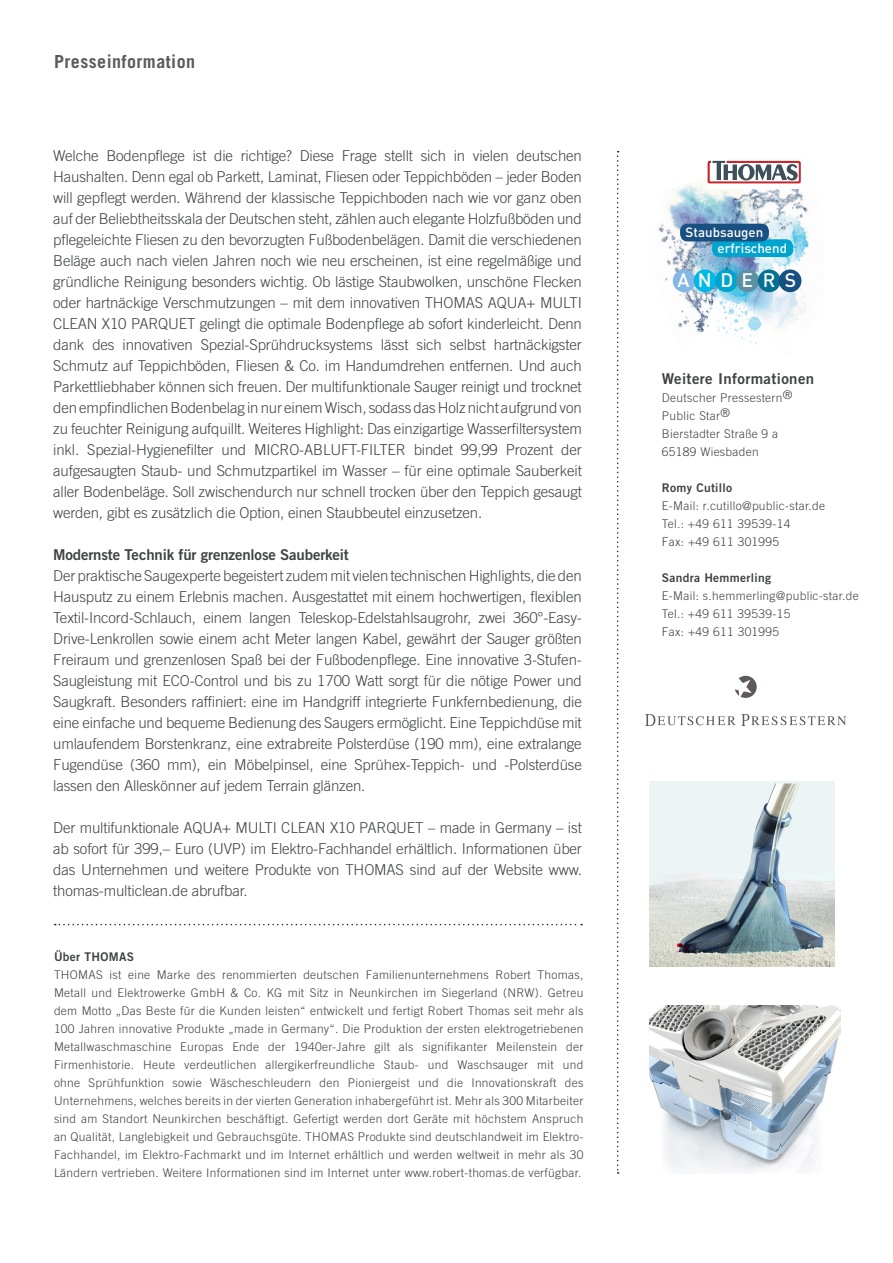
<style>
.page{position:relative;width:893px;height:1263px;background:#fff}
.page>*{position:absolute;margin:0;border:0;box-sizing:border-box;transform-origin:0 0}
.t1{font:500 19.35px "DIN";letter-spacing:.445em;color:#fff}
.t2{font:700 18px "Trade Gothic LT";letter-spacing:.025em;color:#5e5a5a}
.t3{font:300 15px/21px "Trade Gothic LT";letter-spacing:-.01em;color:#404344;text-align:justify}
.t4{font:15px "Trade Gothic LT Bold Two";letter-spacing:-.01em;color:#404344}
.t5{font:15px "Trade Gothic LT Bold Two";letter-spacing:.025em;color:#404344}
.t6{font:500 13.35px "DIN";color:#fff}
.t7{font:300 12px/18px "Trade Gothic LT";letter-spacing:.025em;color:#404344}
.t8{font:12px "Trade Gothic LT Bold Two";letter-spacing:.025em;color:#404344}
.s1{font-family:"Trade Gothic LT Bold Two";font-weight:400}
</style>
<div class="page">
<svg style="left:617px;top:151px;width:2px;height:1023px"></svg>
<svg style="left:735px;top:676px;width:22px;height:22px"></svg>
<svg style="left:645px;top:714px;width:201px;height:12px"></svg>
<svg style="left:55px;top:924px;width:527px;height:1px"></svg>
<img style="left:649px;top:781px;width:185px;height:185px">
<img style="left:725px;top:332px;width:32px;height:12px">
<img style="left:745px;top:324px;width:15px;height:12px">
<img style="left:756px;top:315px;width:21px;height:12px">
<img style="left:777px;top:315px;width:22px;height:13px">
<img style="left:795px;top:194px;width:8px;height:5px">
<img style="left:665px;top:278px;width:13px;height:13px">
<img style="left:678px;top:316px;width:18px;height:12px">
<svg style="left:690px;top:304px;width:6px;height:15px"></svg>
<img style="left:669px;top:188px;width:14px;height:21px">
<img style="left:683px;top:176px;width:25px;height:33px">
<img style="left:658px;top:224px;width:6px;height:18px">
<img style="left:664px;top:209px;width:27px;height:33px">
<img style="left:691px;top:204px;width:6px;height:20px">
<img style="left:663px;top:242px;width:9px;height:24px">
<img style="left:672px;top:234px;width:16px;height:31px">
<img style="left:669px;top:266px;width:12px;height:14px">
<img style="left:681px;top:263px;width:3px;height:6px">
<img style="left:770px;top:195px;width:25px;height:21px">
<img style="left:789px;top:199px;width:18px;height:17px">
<img style="left:788px;top:216px;width:7px;height:5px">
<img style="left:795px;top:208px;width:13px;height:21px">
<img style="left:678px;top:288px;width:18px;height:16px">
<img style="left:704px;top:182px;width:7px;height:20px">
<img style="left:711px;top:194px;width:7px;height:8px">
<img style="left:697px;top:202px;width:21px;height:22px">
<img style="left:718px;top:194px;width:27px;height:30px">
<img style="left:745px;top:194px;width:25px;height:22px">
<img style="left:688px;top:241px;width:11px;height:21px">
<img style="left:699px;top:241px;width:15px;height:8px">
<img style="left:726px;top:216px;width:27px;height:8px">
<img style="left:753px;top:211px;width:35px;height:20px">
<svg style="left:784px;top:221px;width:11px;height:10px"></svg>
<img style="left:684px;top:262px;width:12px;height:26px">
<img style="left:767px;top:231px;width:21px;height:8px">
<img style="left:788px;top:229px;width:21px;height:20px">
<img style="left:799px;top:247px;width:10px;height:30px">
<img style="left:799px;top:278px;width:10px;height:28px">
<img style="left:803px;top:274px;width:6px;height:25px">
<img style="left:696px;top:309px;width:24px;height:24px">
<img style="left:722px;top:324px;width:22px;height:8px">
<img style="left:730px;top:318px;width:26px;height:6px">
<img style="left:696px;top:297px;width:17px;height:12px">
<img style="left:713px;top:309px;width:7px;height:5px">
<img style="left:696px;top:249px;width:103px;height:48px">
<img style="left:707px;top:297px;width:15px;height:10px">
<img style="left:722px;top:297px;width:25px;height:21px">
<img style="left:747px;top:297px;width:26px;height:24px">
<img style="left:773px;top:297px;width:26px;height:18px">
<div style="left:712px;top:239px;width:81px;height:18px;background:#00a5cf;border-radius:7px"></div>
<div style="left:680px;top:224px;width:89px;height:17px;background:#185081;border-radius:7px"></div>
<div style="left:673px;top:269px;width:22px;height:23px;background:#84b7e3;border-radius:50%"></div>
<div style="left:694px;top:269px;width:22px;height:23px;background:#00b8e4;border-radius:50%"></div>
<div style="left:715px;top:269px;width:23px;height:23px;background:#00a5cf;border-radius:50%"></div>
<div style="left:736px;top:269px;width:23px;height:23px;background:#5c90a3;border-radius:50%"></div>
<div style="left:758px;top:269px;width:23px;height:23px;background:#057192;border-radius:50%"></div>
<div style="left:779px;top:269px;width:22px;height:23px;background:#185081;border-radius:50%"></div>
<svg style="left:708px;top:161px;width:93px;height:33px"></svg>
<img style="left:649px;top:1005px;width:192px;height:167px">
<p class="t2" style="left:54px;top:50px;width:143px">Presseinformation</p>
<p class="t3" style="left:53px;top:145px;width:530px">Welche Bodenpflege ist die richtige? Diese Frage stellt sich in vielen deutschen Haushalten. Denn egal ob Parkett, Laminat, Fliesen oder Teppichböden – jeder Boden will gepflegt werden. Während der klassische Teppichboden nach wie vor ganz oben auf der Beliebtheitsskala der Deutschen steht, zählen auch elegante Holzfußböden und pflegeleichte Fliesen zu den bevorzugten Fußbodenbelägen. Damit die verschiedenen Beläge auch nach vielen Jahren noch wie neu erscheinen, ist eine regelmäßige und gründliche Reinigung besonders wichtig. Ob lästige Staubwolken, unschöne Flecken oder hartnäckige Verschmutzungen – mit dem innovativen THOMAS AQUA+ MULTI CLEAN X10 PARQUET gelingt die optimale Bodenpflege ab sofort kinderleicht. Denn dank des innovativen Spezial-Sprühdrucksystems lässt sich selbst hartnäckigster Schmutz auf Teppichböden, Fliesen &amp; Co. im Handumdrehen entfernen. Und auch Parkettliebhaber können sich freuen. Der multifunktionale Sauger reinigt und trocknet den empfindlichen Bodenbelag in nur einem Wisch, sodass das Holz nicht aufgrund von zu feuchter Reinigung aufquillt. Weiteres Highlight: Das einzigartige Wasserfiltersystem inkl. Spezial-Hygienefilter und MICRO-ABLUFT-FILTER bindet 99,99 Prozent der aufgesaugten Staub- und Schmutzpartikel im Wasser – für eine optimale Sauberkeit aller Bodenbeläge. Soll zwischendurch nur schnell trocken über den Teppich gesaugt werden, gibt es zusätzlich die Option, einen Staubbeutel einzusetzen.</p>
<p class="t4" style="left:53px;top:545px;width:297px">Modernste Technik für grenzenlose Sauberkeit</p>
<p class="t3" style="left:53px;top:565px;width:530px">Der praktische Saugexperte begeistert zudem mit vielen technischen Highlights, die den Hausputz zu einem Erlebnis machen. Ausgestattet mit einem hochwertigen, flexiblen Textil-Incord-Schlauch, einem langen Teleskop-Edelstahlsaugrohr, zwei 360°-Easy-Drive-Lenkrollen sowie einem acht Meter langen Kabel, gewährt der Sauger größten Freiraum und grenzenlosen Spaß bei der Fußbodenpflege. Eine innovative 3-Stufen-Saugleistung mit ECO-Control und bis zu 1700 Watt sorgt für die nötige Power und Saugkraft. Besonders raffiniert: eine im Handgriff integrierte Funkfernbedienung, die eine einfache und bequeme Bedienung des Saugers ermöglicht. Eine Teppichdüse mit umlaufendem Borstenkranz, eine extrabreite Polsterdüse (190 mm), eine extralange Fugendüse (360 mm), ein Möbelpinsel, eine Sprühex-Teppich- und -Polsterdüse lassen den Alleskönner auf jedem Terrain glänzen.</p>
<p class="t3" style="left:53px;top:817px;width:530px">Der multifunktionale AQUA+ MULTI CLEAN X10 PARQUET – made in Germany – ist ab sofort für 399,– Euro (UVP) im Elektro-Fachhandel erhältlich. Informationen über das Unternehmen und weitere Produkte von THOMAS sind auf der Website www. thomas-multiclean.de abrufbar.</p>
<p class="t8" style="left:54px;top:949px;width:81px">Über THOMAS</p>
<p class="t7" style="left:54px;top:965px;width:531px;text-align:justify">THOMAS ist eine Marke des renommierten deutschen Familienunternehmens Robert Thomas, Metall und Elektrowerke GmbH &amp; Co. KG mit Sitz in Neunkirchen im Siegerland (NRW). Getreu dem Motto „Das Beste für die Kunden leisten“ entwickelt und fertigt Robert Thomas seit mehr als 100 Jahren innovative Produkte „made in Germany“. Die Produktion der ersten elektrogetriebenen Metallwaschmaschine Europas Ende der 1940er-Jahre gilt als signifikanter Meilenstein der Firmenhistorie. Heute verdeutlichen allergikerfreundliche Staub- und Waschsauger mit und ohne Sprühfunktion sowie Wäscheschleudern den Pioniergeist und die Innovationskraft des Unternehmens, welches bereits in der vierten Generation inhabergeführt ist. Mehr als 300 Mitarbeiter sind am Standort Neunkirchen beschäftigt. Gefertigt werden dort Geräte mit höchstem Anspruch an Qualität, Langlebigkeit und Gebrauchsgüte. THOMAS Produkte sind deutschlandweit im Elektro-Fachhandel, im Elektro-Fachmarkt und im Internet erhältlich und werden weltweit in mehr als 30<br>Ländern vertrieben. Weitere Informationen sind im Internet unter www.robert-thomas.de verfügbar.</p>
<p class="t6" style="left:686px;top:224px;width:79px">Staubsaugen</p>
<p class="t1" style="left:678px;top:268px;width:120px">ANDERS</p>
<p class="t6" style="left:718px;top:239px;width:71px">erfrischend</p>
<p class="t5" style="left:662px;top:369px;width:154px">Weitere Informationen</p>
<p class="t7" style="left:662px;top:388px;width:132px">Deutscher Pressestern®<br>Public Star®</p>
<p class="t7" style="left:662px;top:424px;width:118px">Bierstadter Straße 9 a<br>65189 Wiesbaden</p>
<p class="t7" style="left:662px;top:478px;width:165px"><span class="s1">Romy Cutillo<br></span>E-Mail: r.cutillo@public-star.de</p>
<p class="t7" style="left:662px;top:514px;width:130px">Tel.: +49 611 39539-14<br>Fax: +49 611 301995</p>
<p class="t7" style="left:662px;top:568px;width:198px"><span class="s1">Sandra Hemmerling<br></span>E-Mail: s.hemmerling@public-star.de</p>
<p class="t7" style="left:662px;top:604px;width:130px">Tel.: +49 611 39539-15<br>Fax: +49 611 301995</p>
</div>
